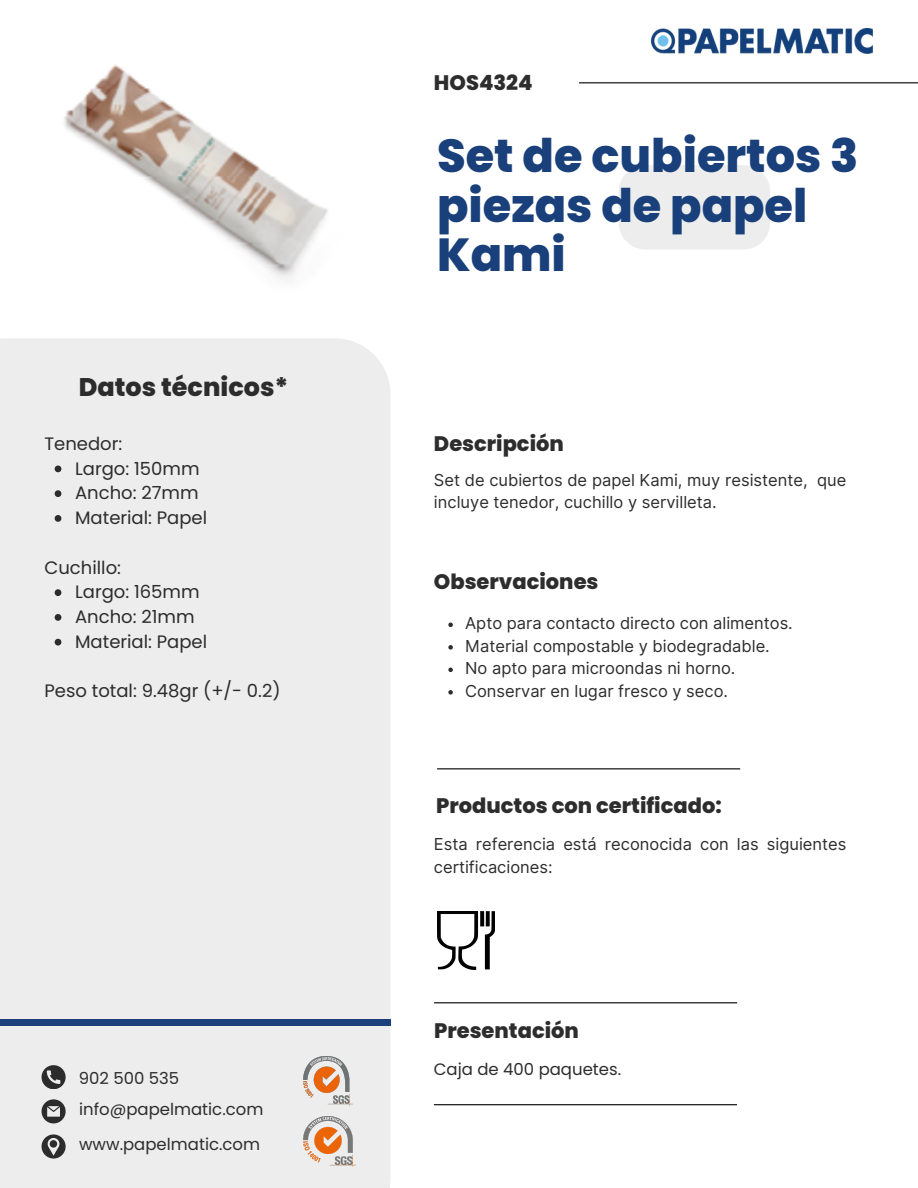
<style>
.page{position:relative;width:918px;height:1188px;background:#fff}
.page>*{position:absolute;margin:0;border:0;box-sizing:border-box;transform-origin:0 0}
.t1{font:800 46.35px/49.5px "Poppins";color:#19407a}
.t2{font:800 25.5px "Poppins";color:#2c2c2c}
.t3{font:800 21px "Poppins";color:#2e2d2d}
.t4{font:18px "Poppins";color:#2c2c2c}
.t5{font:16.5px/22.5px "Inter";color:#2e2d2d}
.t6{font:16.5px "Poppins";color:#2e2d2d}
</style>
<div class="page">
<div style="left:0;top:338px;width:390px;height:696px;background:#eeeded"></div>
<div style="left:0;top:1034px;width:390px;height:154px;background:#ededed"></div>
<div style="left:619px;top:165px;width:151px;height:85px;background:#eeeded;border-radius:27px"></div>
<hr style="left:579px;top:82px;width:339px;height:1px;background:#000">
<hr style="left:434px;top:1104px;width:303px;height:1px;background:#000">
<hr style="left:437px;top:768px;width:303px;height:1px;background:#000">
<img style="left:437px;top:911px;width:57px;height:59px">
<img style="left:652px;top:29px;width:220px;height:25px">
<img style="left:303px;top:1116px;width:52px;height:51px">
<img style="left:303px;top:1056px;width:50px;height:50px">
<svg style="left:42px;top:1065px;width:23px;height:24px"></svg>
<svg style="left:42px;top:1099px;width:23px;height:24px"></svg>
<svg style="left:42px;top:1134px;width:23px;height:24px"></svg>
<div style="left:0;top:1019px;width:390px;height:7px;background:#1a3f7a"></div>
<hr style="left:434px;top:1002px;width:303px;height:1px;background:#000">
<img style="left:64px;top:64px;width:264px;height:217px">
<svg style="left:55px;top:466px;width:6px;height:6px"></svg>
<svg style="left:55px;top:490px;width:6px;height:7px"></svg>
<svg style="left:55px;top:515px;width:6px;height:7px"></svg>
<svg style="left:55px;top:589px;width:6px;height:7px"></svg>
<svg style="left:55px;top:614px;width:6px;height:7px"></svg>
<svg style="left:55px;top:639px;width:6px;height:7px"></svg>
<svg style="left:448px;top:623px;width:5px;height:4px"></svg>
<svg style="left:448px;top:645px;width:5px;height:5px"></svg>
<svg style="left:448px;top:668px;width:5px;height:4px"></svg>
<svg style="left:448px;top:690px;width:5px;height:5px"></svg>
<p class="t2" style="left:79px;top:369px;width:211px">Datos técnicos*</p>
<p class="t4" style="left:45px;top:431px;width:79px">Tenedor:</p>
<p class="t4" style="left:75px;top:456px;width:126px">Largo: 150mm</p>
<p class="t4" style="left:75px;top:480px;width:125px">Ancho: 27mm</p>
<p class="t4" style="left:75px;top:505px;width:134px">Material: Papel</p>
<p class="t4" style="left:45px;top:555px;width:78px">Cuchillo:</p>
<p class="t4" style="left:75px;top:579px;width:126px">Largo: 165mm</p>
<p class="t4" style="left:75px;top:604px;width:121px">Ancho: 21mm</p>
<h3 class="t4" style="left:75px;top:629px;width:134px">Material: Papel</h3>
<h1 class="t4" style="left:45px;top:678px;width:238px">Peso total: 9.48gr (+/- 0.2)</h1>
<p class="t6" style="left:79px;top:1066px;width:102px">902 500 535</p>
<h4 class="t6" style="left:79px;top:1098px;width:186px">info@papelmatic.com</h4>
<p class="t6" style="left:79px;top:1133px;width:182px">www.papelmatic.com</p>
<p class="t3" style="left:434px;top:68px;width:100px">HOS4324</p>
<p class="t1" style="left:437px;top:131px;width:423px">Set de cubiertos 3 piezas de papel<br>Kami</p>
<p class="t3" style="left:434px;top:429px;width:131px">Descripción</p>
<p class="t5" style="left:434px;top:469px;width:414px">Set de cubiertos de papel Kami, muy resistente, que incluye tenedor, cuchillo y servilleta.</p>
<p class="t3" style="left:434px;top:567px;width:166px">Observaciones</p>
<p class="t5" style="left:465px;top:612px;width:329px">Apto para contacto directo con alimentos.</p>
<p class="t5" style="left:465px;top:635px;width:306px">Material compostable y biodegradable.</p>
<h4 class="t5" style="left:465px;top:657px;width:272px">No apto para microondas ni horno.</h4>
<p class="t5" style="left:465px;top:680px;width:264px">Conservar en lugar fresco y seco.</p>
<p class="t3" style="left:436px;top:791px;width:287px">Productos con certificado:</p>
<h4 class="t5" style="left:434px;top:833px;width:414px">Esta referencia está reconocida con las siguientes certificaciones:</h4>
<p class="t3" style="left:434px;top:1016px;width:146px">Presentación</p>
<p class="t6" style="left:434px;top:1057px;width:189px">Caja de 400 paquetes.</p>
</div>
